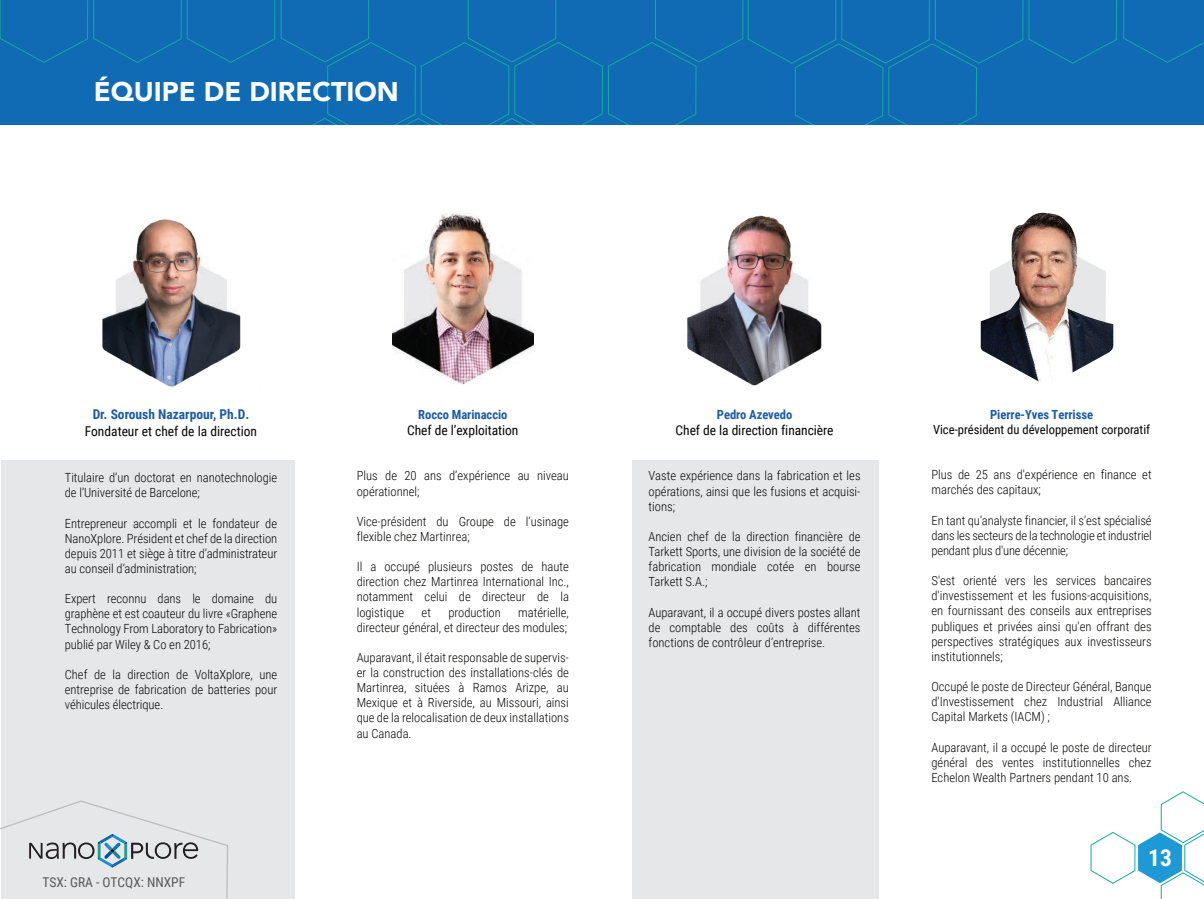
<style>
.page{position:relative;width:1204px;height:899px;background:#fff}
.page>*{position:absolute;margin:0;border:0;box-sizing:border-box;transform-origin:0 0}
.t1{font:900 27px "Avenir";color:#fff}
.t2{font:700 23.25px "Roboto Condensed";color:#fff}
.t3{font:13.5px "Roboto Condensed";letter-spacing:-.005em;color:#050504}
.t4{font:700 13.5px "Roboto Condensed";color:#1c5ba5}
.t5{font:13.5px "Roboto Condensed";color:#57585a}
.t6{font:300 12.6px/15.1px "Roboto Condensed";color:#050504;text-align:justify}
.t7{font:700 12.6px "Roboto Condensed";letter-spacing:-.005em;color:#1c5ba5}
.t8{font:12.6px "Roboto Condensed";color:#050504}
</style>
<div class="page">
<div style="left:632px;top:460px;width:247px;height:438px;background:#e6e7e9"></div>
<div style="left:2px;top:460px;width:293px;height:438px;background:#e6e7e9"></div>
<img style="left:392px;top:213px;width:141px;height:172px">
<img style="left:687px;top:215px;width:135px;height:171px">
<img style="left:102px;top:219px;width:139px;height:168px">
<div style="left:0;top:0;width:1203px;height:124px;background:#106ab4"></div>
<img style="left:980px;top:213px;width:133px;height:169px">
<svg style="left:1090px;top:791px;width:113px;height:107px"></svg>
<svg style="left:0;top:799px;width:229px;height:99px"></svg>
<h1 class="t1" style="left:94px;top:69px;width:306px">ÉQUIPE DE DIRECTION</h1>
<p class="t4" style="left:93px;top:405px;width:158px">Dr. Soroush Nazarpour, Ph.D.</p>
<p class="t3" style="left:85px;top:421px;width:174px">Fondateur et chef de la direction</p>
<p class="t6" style="left:65px;top:469px;width:214px">Titulaire d’un doctorat en nanotechnologie de l’Université de Barcelone;</p>
<p class="t6" style="left:65px;top:515px;width:214px">Entrepreneur accompli et le fondateur de NanoXplore. Président et chef de la direction depuis 2011 et siège à titre d’administrateur au conseil d’administration;</p>
<p class="t6" style="left:65px;top:590px;width:214px">Expert reconnu dans le domaine du graphène et est coauteur du livre «Graphene Technology From Laboratory to Fabrication» publié par Wiley &amp; Co en 2016;</p>
<p class="t6" style="left:65px;top:666px;width:214px">Chef de la direction de VoltaXplore, une entreprise de fabrication de batteries pour véhicules électrique.</p>
<p class="t5" style="left:43px;top:872px;width:144px">TSX: GRA - OTCQX: NNXPF</p>
<p class="t7" style="left:418px;top:405px;width:91px">Rocco Marinaccio</p>
<p class="t3" style="left:407px;top:420px;width:113px">Chef de l’exploitation</p>
<p class="t6" style="left:357px;top:467px;width:214px">Plus de 20 ans d’expérience au niveau opérationnel;</p>
<p class="t6" style="left:357px;top:513px;width:214px">Vice-président du Groupe de l’usinage flexible chez Martinrea;</p>
<p class="t6" style="left:357px;top:558px;width:214px">Il a occupé plusieurs postes de haute direction chez Martinrea International Inc., notamment celui de directeur de la logistique</p>
<p class="t6" style="left:357px;top:603px;width:214px;text-align:right">matérielle,<br>directeur général, et directeur des modules;</p>
<p class="t6" style="left:357px;top:649px;width:214px">Auparavant, il était responsable de supervis&shy;er la construction des installations-clés de Martinrea, situées à Ramos Arizpe, au Mexique et à Riverside, au Missouri, ainsi que de la relocalisation de deux installations au Canada.</p>
<p class="t6" style="left:421px;top:603px;width:11px">et</p>
<p class="t6" style="left:448px;top:603px;width:54px">production</p>
<p class="t7" style="left:717px;top:405px;width:77px">Pedro Azevedo</p>
<p class="t3" style="left:675px;top:420px;width:159px">Chef de la direction financière</p>
<p class="t6" style="left:648px;top:467px;width:213px">Vaste expérience dans la fabrication et les opérations, ainsi que les fusions et acquisi&shy;tions;</p>
<p class="t6" style="left:648px;top:528px;width:213px">Ancien chef de la direction financière de Tarkett Sports, une division de la société de fabrication mondiale cotée en bourse Tarkett S.A.;</p>
<p class="t6" style="left:648px;top:603px;width:213px">Auparavant, il a occupé divers postes allant de comptable des coûts à différentes fonctions de contrôleur d’entreprise.</p>
<p class="t7" style="left:990px;top:405px;width:104px">Pierre-Yves Terrisse</p>
<p class="t8" style="left:933px;top:420px;width:219px">Vice‑président du développement corporatif</p>
<p class="t6" style="left:931px;top:466px;width:222px">Plus de 25 ans d'expérience en finance et marchés des capitaux;</p>
<p class="t6" style="left:931px;top:512px;width:222px">En tant qu'analyste financier, il s'est spécialisé dans les secteurs de la technologie et industriel pendant plus d'une décennie;</p>
<p class="t6" style="left:931px;top:572px;width:222px">S'est orienté vers les services bancaires d'investissement et les fusions-acquisitions, en fournissant des conseils aux entreprises publiques et privées ainsi qu'en offrant des perspectives stratégiques aux investisseurs institutionnels;</p>
<p class="t6" style="left:931px;top:678px;width:222px">Occupé le poste de Directeur Général, Banque d'Investissement chez Industrial Alliance Capital Markets (IACM) ;</p>
<p class="t6" style="left:931px;top:738px;width:222px">Auparavant, il a occupé le poste de directeur général des ventes institutionnelles chez Echelon Wealth Partners pendant 10 ans.</p>
<h2 class="t2" style="left:1148px;top:841px;width:25px">13</h2>
</div>
